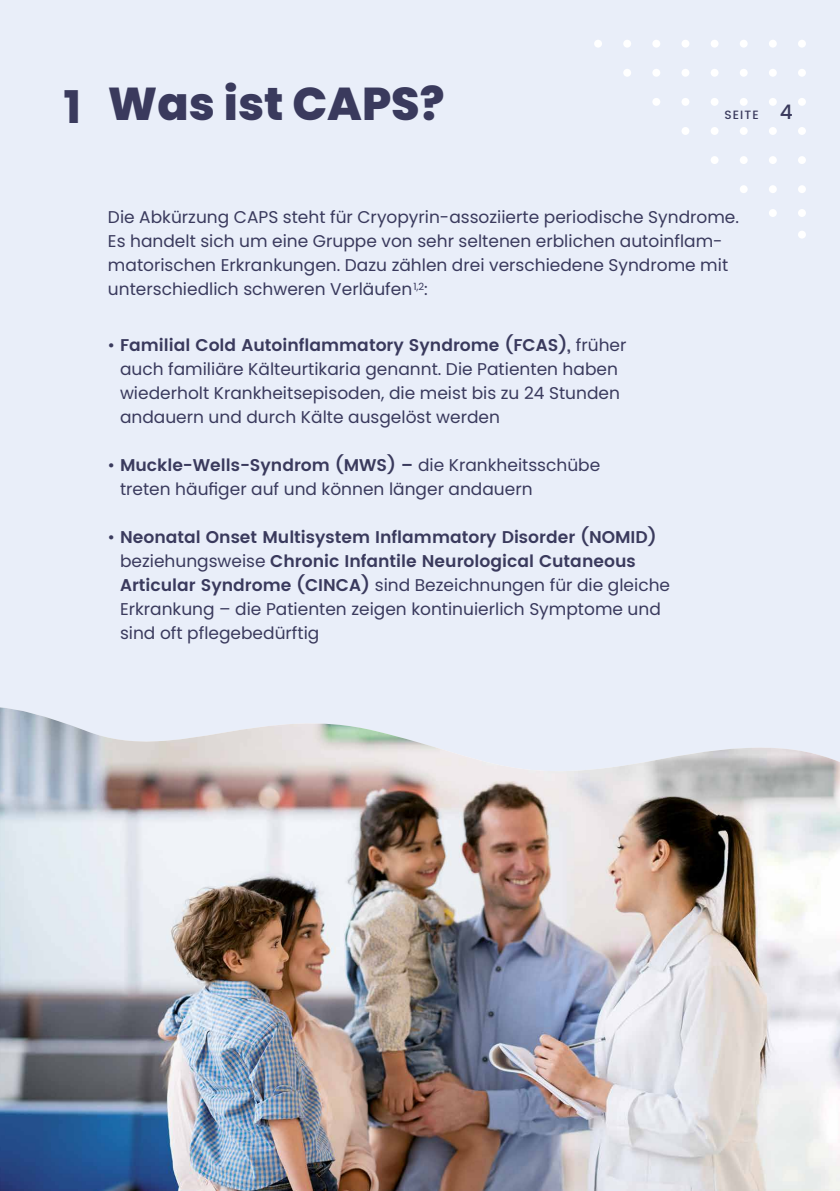
<style>
.page{position:relative;width:840px;height:1191px;background:#fff}
.page>*{position:absolute;margin:0;border:0;box-sizing:border-box;transform-origin:0 0}
.t1{font:700 46.4px "Poppins";color:#3a3a5d}
.t2{font:800 46px "Poppins";color:#3a3a5d}
.t3{font:17px/24px "Poppins";color:#3a3a5d}
.t4{font:500 12px "Poppins";letter-spacing:.1em;color:#3a3a5d}
.s1{font-size:20px}
.s2{font-weight:600}
</style>
<div class="page">
<div style="left:0;top:0;width:839px;height:1191px;background:#e9eef9"></div>
<div style="left:797px;top:40px;width:8px;height:8px;background:#fff;border-radius:50%"></div>
<div style="left:797px;top:69px;width:8px;height:8px;background:#fff;border-radius:50%"></div>
<div style="left:797px;top:98px;width:8px;height:8px;background:#fff;border-radius:50%"></div>
<div style="left:797px;top:127px;width:8px;height:8px;background:#fff;border-radius:50%"></div>
<div style="left:797px;top:156px;width:8px;height:8px;background:#fff;border-radius:50%"></div>
<div style="left:797px;top:185px;width:8px;height:8px;background:#fff;border-radius:50%"></div>
<div style="left:768px;top:40px;width:8px;height:8px;background:#fff;border-radius:50%"></div>
<div style="left:768px;top:69px;width:8px;height:8px;background:#fff;border-radius:50%"></div>
<div style="left:768px;top:98px;width:8px;height:8px;background:#fff;border-radius:50%"></div>
<div style="left:768px;top:127px;width:8px;height:8px;background:#fff;border-radius:50%"></div>
<div style="left:768px;top:156px;width:8px;height:8px;background:#fff;border-radius:50%"></div>
<div style="left:768px;top:185px;width:8px;height:8px;background:#fff;border-radius:50%"></div>
<div style="left:797px;top:209px;width:8px;height:8px;background:#fff;border-radius:50%"></div>
<div style="left:797px;top:231px;width:8px;height:8px;background:#fff;border-radius:50%"></div>
<div style="left:768px;top:209px;width:8px;height:8px;background:#fff;border-radius:50%"></div>
<div style="left:739px;top:40px;width:8px;height:8px;background:#fff;border-radius:50%"></div>
<div style="left:739px;top:69px;width:8px;height:8px;background:#fff;border-radius:50%"></div>
<div style="left:739px;top:98px;width:8px;height:8px;background:#fff;border-radius:50%"></div>
<div style="left:739px;top:127px;width:8px;height:8px;background:#fff;border-radius:50%"></div>
<div style="left:739px;top:156px;width:8px;height:8px;background:#fff;border-radius:50%"></div>
<div style="left:739px;top:185px;width:8px;height:8px;background:#fff;border-radius:50%"></div>
<div style="left:710px;top:40px;width:8px;height:8px;background:#fff;border-radius:50%"></div>
<div style="left:710px;top:69px;width:8px;height:8px;background:#fff;border-radius:50%"></div>
<div style="left:710px;top:98px;width:8px;height:8px;background:#fff;border-radius:50%"></div>
<div style="left:710px;top:127px;width:8px;height:8px;background:#fff;border-radius:50%"></div>
<div style="left:710px;top:156px;width:8px;height:8px;background:#fff;border-radius:50%"></div>
<div style="left:681px;top:40px;width:8px;height:8px;background:#fff;border-radius:50%"></div>
<div style="left:681px;top:69px;width:8px;height:8px;background:#fff;border-radius:50%"></div>
<div style="left:681px;top:98px;width:8px;height:8px;background:#fff;border-radius:50%"></div>
<div style="left:681px;top:127px;width:8px;height:8px;background:#fff;border-radius:50%"></div>
<div style="left:652px;top:40px;width:8px;height:8px;background:#fff;border-radius:50%"></div>
<div style="left:652px;top:69px;width:8px;height:8px;background:#fff;border-radius:50%"></div>
<div style="left:652px;top:98px;width:8px;height:8px;background:#fff;border-radius:50%"></div>
<div style="left:623px;top:40px;width:7px;height:8px;background:#fff;border-radius:50%"></div>
<div style="left:623px;top:69px;width:7px;height:8px;background:#fff;border-radius:50%"></div>
<div style="left:593px;top:40px;width:8px;height:8px;background:#fff;border-radius:50%"></div>
<img style="left:0;top:707px;width:839px;height:484px">
<h1 class="t1" style="left:64px;top:79px;width:18px">1</h1>
<h2 class="t2" style="left:108px;top:77px;width:338px">Was ist CAPS?</h2>
<p class="t4" style="left:724px;top:105px;width:70px">SEITE <span class="s1">4</span></p>
<p class="t3" style="left:108px;top:205px;width:632px">Die Abkürzung CAPS steht für Cryopyrin-assoziierte periodische Syndrome.<br>Es handelt sich um eine Gruppe von sehr seltenen erblichen autoinflam&shy;matorischen Erkrankungen. Dazu zählen drei verschiedene Syndrome mit unterschiedlich schweren Verläufen<sup>1,2</sup>:</p>
<p class="t3" style="left:120px;top:333px;width:507px;text-indent:-12px">• <span class="s2">Familial Cold Autoinflammatory Syndrome (FCAS),</span> früher auch familiäre Kälteurtikaria genannt. Die Patienten haben wiederholt Krankheitsepisoden, die meist bis zu 24 Stunden andauern und durch Kälte ausgelöst werden</p>
<p class="t3" style="left:120px;top:453px;width:481px;text-indent:-12px">• <span class="s2">Muckle-Wells-Syndrom (MWS) –</span> die Krankheitsschübe treten häufiger auf und können länger andauern</p>
<p class="t3" style="left:120px;top:525px;width:551px;text-indent:-12px">• <span class="s2">Neonatal Onset Multisystem Inflammatory Disorder (NOMID) </span>beziehungsweise <span class="s2">Chronic Infantile Neurological Cutaneous Articular Syndrome (CINCA)</span> sind Bezeichnungen für die gleiche Erkrankung – die Patienten zeigen kontinuierlich Symptome und sind oft pflegebedürftig</p>
</div>
